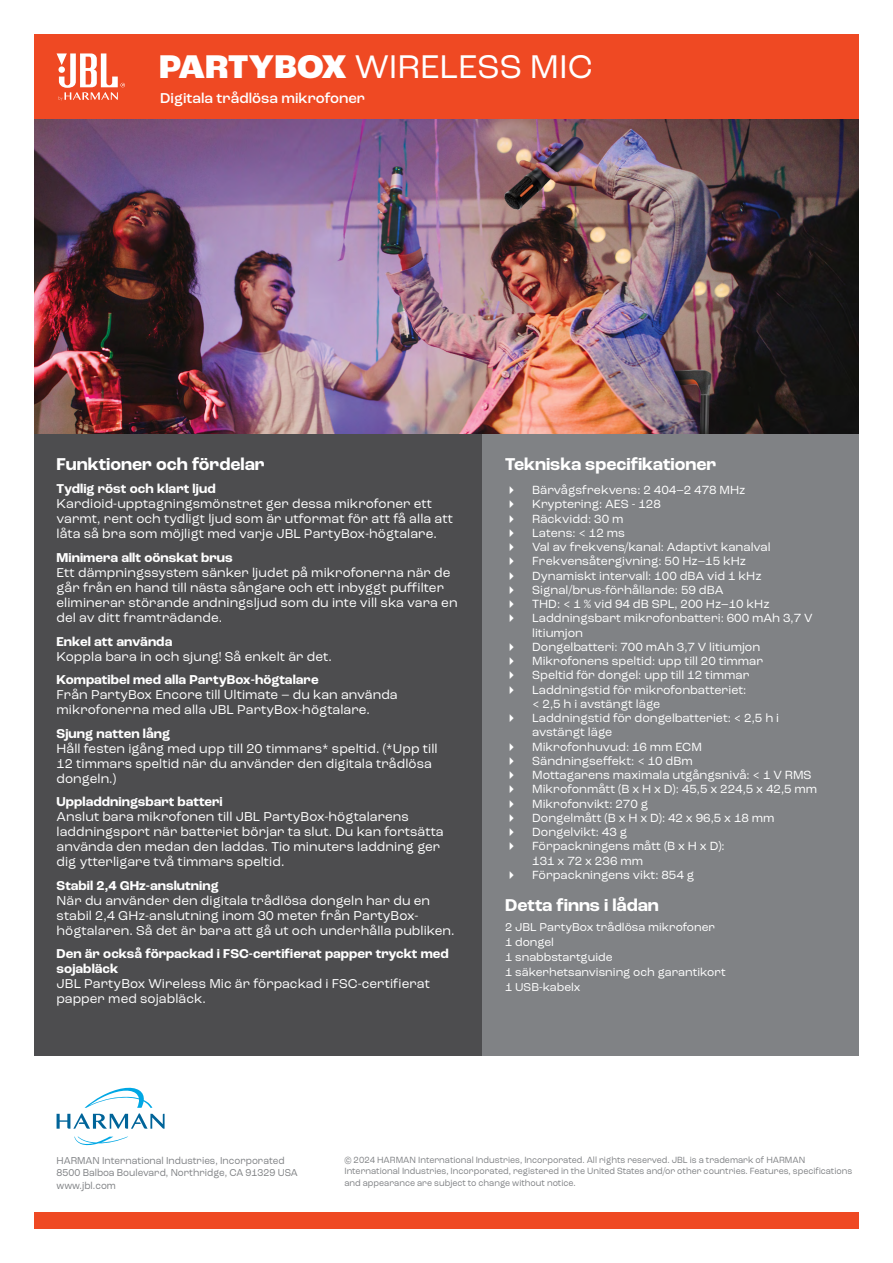
<style>
.page{position:relative;width:893px;height:1263px;background:#fff}
.page>*{position:absolute;margin:0;border:0;box-sizing:border-box;transform-origin:0 0}
.t1{font:34.5px "Roc Grotesk";color:#fff}
.t2{font:700 18px "Roc Grotesk";color:#fff}
.t3{font:500 15px "Roc Grotesk";color:#fff}
.t4{font:13.5px/15px "Roc Grotesk";letter-spacing:.005em;color:#fff}
.t5{font:700 13.5px/15px "Roc Grotesk";letter-spacing:.005em;color:#fff}
.t6{font:12.45px/14.2px "Roc Grotesk";color:#fff}
.t7{font:12px/15px "Roc Grotesk";color:#fff}
.t8{font:10.5px/12.6px "Roc Grotesk";color:#808285;scale:.94 1}
.t9{font:9.45px/11.4px "Roc Grotesk";color:#808285;scale:.94 1}
.s1{font-weight:800}
</style>
<div class="page">
<div style="left:34px;top:1213px;width:825px;height:16px;background:#ef4923"></div>
<svg style="left:74px;top:1137px;width:54px;height:8px"></svg>
<svg style="left:57px;top:1087px;width:108px;height:42px"></svg>
<div style="left:34px;top:34px;width:825px;height:85px;background:#ef4923"></div>
<svg style="left:57px;top:53px;width:68px;height:48px"></svg>
<img style="left:34px;top:120px;width:825px;height:314px">
<div style="left:34px;top:434px;width:449px;height:621px;background:#4d4d4f"></div>
<div style="left:483px;top:434px;width:376px;height:621px;background:#808285"></div>
<h1 class="t1" style="left:159px;top:46px;width:435px"><span class="s1">PARTYBOX</span> WIRELESS MIC</h1>
<p class="t3" style="left:160px;top:89px;width:206px">Digitala trådlösa mikrofoner</p>
<h2 class="t2" style="left:57px;top:453px;width:210px">Funktioner och fördelar</h2>
<p class="t5" style="left:57px;top:482px;width:161px">Tydlig röst och klart ljud</p>
<p class="t4" style="left:57px;top:496px;width:398px">Kardioid-upptagningsmönstret ger dessa mikrofoner ett varmt, rent och tydligt ljud som är utformat för att få alla att låta så bra som möjligt med varje JBL PartyBox-högtalare.</p>
<p class="t5" style="left:57px;top:550px;width:178px">Minimera allt oönskat brus</p>
<p class="t4" style="left:57px;top:565px;width:402px">Ett dämpningssystem sänker ljudet på mikrofonerna när de går från en hand till nästa sångare och ett inbyggt puffilter eliminerar störande andningsljud som du inte vill ska vara en del av ditt framträdande.</p>
<p class="t5" style="left:57px;top:634px;width:117px">Enkel att använda</p>
<p class="t4" style="left:57px;top:648px;width:277px">Koppla bara in och sjung! Så enkelt är det.</p>
<p class="t5" style="left:57px;top:672px;width:264px">Kompatibel med alla PartyBox-högtalare</p>
<p class="t4" style="left:57px;top:687px;width:343px">Från PartyBox Encore till Ultimate – du kan använda mikrofonerna med alla JBL PartyBox-högtalare.</p>
<p class="t5" style="left:57px;top:726px;width:115px">Sjung natten lång</p>
<p class="t4" style="left:57px;top:740px;width:383px">Håll festen igång med upp till 20 timmars* speltid. (*Upp till<br>12 timmars speltid när du använder den digitala trådlösa dongeln.)</p>
<p class="t5" style="left:57px;top:794px;width:168px">Uppladdningsbart batteri</p>
<p class="t4" style="left:57px;top:809px;width:389px">Anslut bara mikrofonen till JBL PartyBox-högtalarens laddningsport när batteriet börjar ta slut. Du kan fortsätta använda den medan den laddas. Tio minuters laddning ger dig ytterligare två timmars speltid.</p>
<p class="t5" style="left:57px;top:878px;width:164px">Stabil 2,4 GHz-anslutning</p>
<p class="t4" style="left:57px;top:892px;width:400px">När du använder den digitala trådlösa dongeln har du en stabil 2,4 GHz-anslutning inom 30 meter från PartyBox&shy;högtalaren. Så det är bara att gå ut och underhålla publiken.</p>
<p class="t5" style="left:57px;top:946px;width:394px">Den är också förpackad i FSC-certifierat papper tryckt med sojabläck</p>
<p class="t4" style="left:57px;top:976px;width:375px">JBL PartyBox Wireless Mic är förpackad i FSC-certifierat papper med sojabläck.</p>
<h2 class="t2" style="left:505px;top:453px;width:213px">Tekniska specifikationer</h2>
<p class="t6" style="left:532px;top:483px;width:287px">Bärvågsfrekvens: 2 404–2 478 MHz<br>Kryptering: AES - 128<br>Räckvidd: 30 m<br>Latens: &lt; 12 ms<br>Val av frekvens/kanal: Adaptivt kanalval<br>Frekvensåtergivning: 50 Hz–15 kHz<br>Dynamiskt intervall: 100 dBA vid 1 kHz<br>Signal/brus-förhållande: 59 dBA<br>THD: &lt; 1 % vid 94 dB SPL, 200 Hz–10 kHz<br>Laddningsbart mikrofonbatteri: 600 mAh 3,7 V litiumjon<br>Dongelbatteri: 700 mAh 3,7 V litiumjon<br>Mikrofonens speltid: upp till 20 timmar<br>Speltid för dongel: upp till 12 timmar<br>Laddningstid för mikrofonbatteriet:<br>&lt; 2,5 h i avstängt läge<br>Laddningstid för dongelbatteriet: &lt; 2,5 h i avstängt läge<br>Mikrofonhuvud: 16 mm ECM<br>Sändningseffekt: &lt; 10 dBm<br>Mottagarens maximala utgångsnivå: &lt; 1 V RMS<br>Mikrofonmått (B x H x D): 45,5 x 224,5 x 42,5 mm<br>Mikrofonvikt: 270 g<br>Dongelmått (B x H x D): 42 x 96,5 x 18 mm<br>Dongelvikt: 43 g<br>Förpackningens mått (B x H x D):<br>131 x 72 x 236 mm<br>Förpackningens vikt: 854 g</p>
<h2 class="t2" style="left:505px;top:894px;width:155px">Detta finns i lådan</h2>
<p class="t7" style="left:505px;top:919px;width:222px">2 JBL PartyBox trådlösa mikrofoner<br>1 dongel<br>1 snabbstartguide<br>1 säkerhetsanvisning och garantikort<br>1 USB-kabelx</p>
<p class="t8" style="left:57px;top:1154px;width:258px">HARMAN International Industries, Incorporated<br>8500 Balboa Boulevard, Northridge, CA 91329 USA www.jbl.com</p>
<p class="t9" style="left:344px;top:1154px;width:542px">© 2024 HARMAN International Industries, Incorporated. All rights reserved. JBL is a trademark of HARMAN<br>International Industries, Incorporated, registered in the United States and/or other countries. Features, specifications and appearance are subject to change without notice.</p>
</div>
